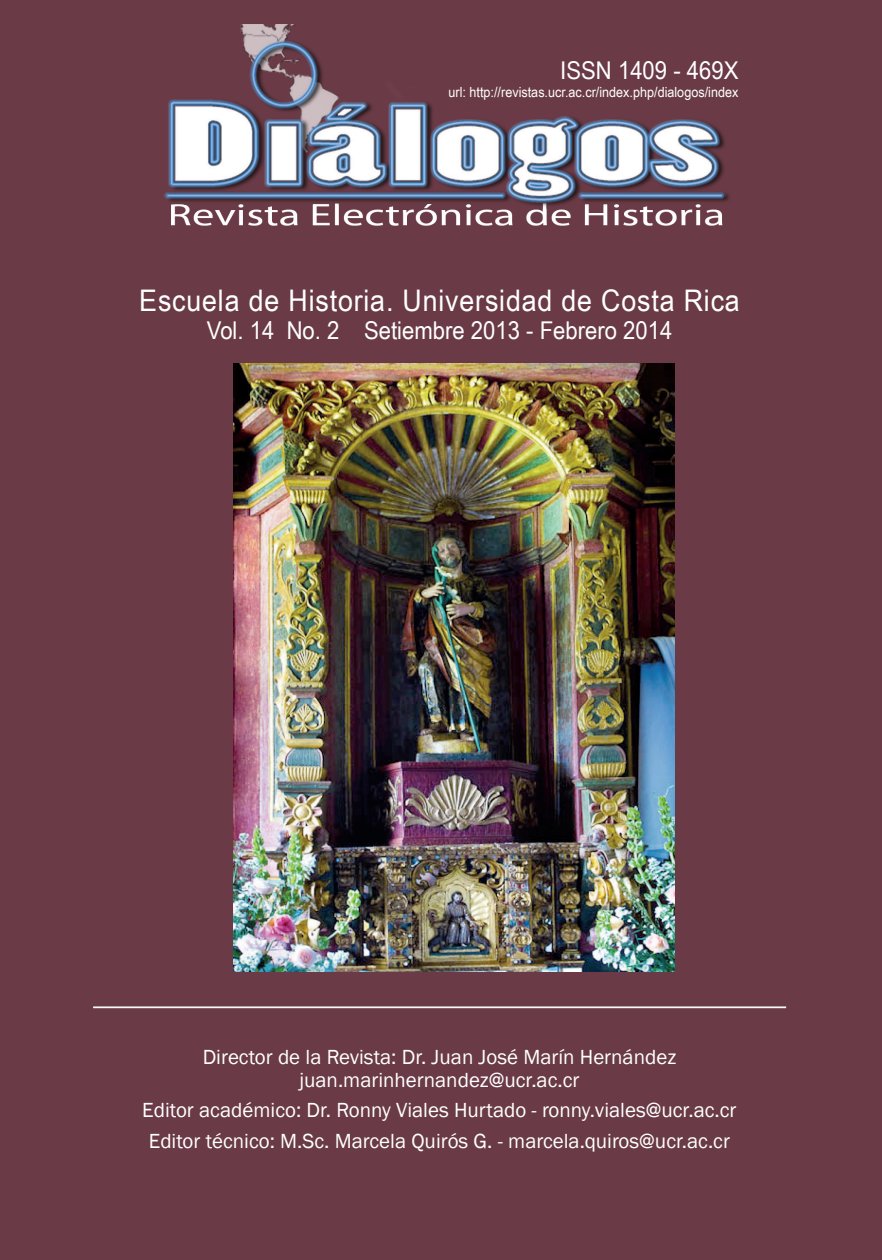
<style>
.page{position:relative;width:882px;height:1260px;background:#6a3b46}
.page>*{position:absolute;margin:0;border:0;box-sizing:border-box;transform-origin:0 0}
.t1{font:29.75px "Arial Narrow";letter-spacing:.025em;color:#fff;scale:1.1 1}
.t2{font:24.5px "Arial Narrow";color:#fff;scale:1.1 1}
.t3{font:21px/22.8px "Franklin Gothic";color:#fff;text-align:center}
.t4{font:14px "Arial Narrow";color:#fff;scale:1.1 1}
</style>
<div class="page">
<hr style="left:93px;top:1006px;width:693px;height:2px;background:#fff">
<img style="left:164px;top:25px;width:565px;height:201px">
<img style="left:233px;top:363px;width:441px;height:608px">
<p class="t2" style="left:560px;top:53px;width:163px">ISSN 1409 - 469X</p>
<p class="t4" style="left:448px;top:82px;width:265px">url: http://revistas.ucr.ac.cr/index.php/dialogos/index</p>
<h1 class="t1" style="left:139px;top:278px;width:547px">Escuela de Historia. Universidad de Costa Rica</h1>
<p class="t2" style="left:207px;top:312px;width:425px">Vol. 14 No. 2 Setiembre 2013 - Febrero 2014</p>
<p class="t3" style="left:203px;top:1046px;width:475px">Director de la Revista: Dr. Juan José Marín Hernández juan.marinhernandez@ucr.ac.cr</p>
<p class="t3" style="left:142px;top:1096px;width:596px;line-height:30.3px">Editor académico: Dr. Ronny Viales Hurtado - ronny.viales@ucr.ac.cr<br>Editor técnico: M.Sc. Marcela Quirós G. - marcela.quiros@ucr.ac.cr</p>
</div>
